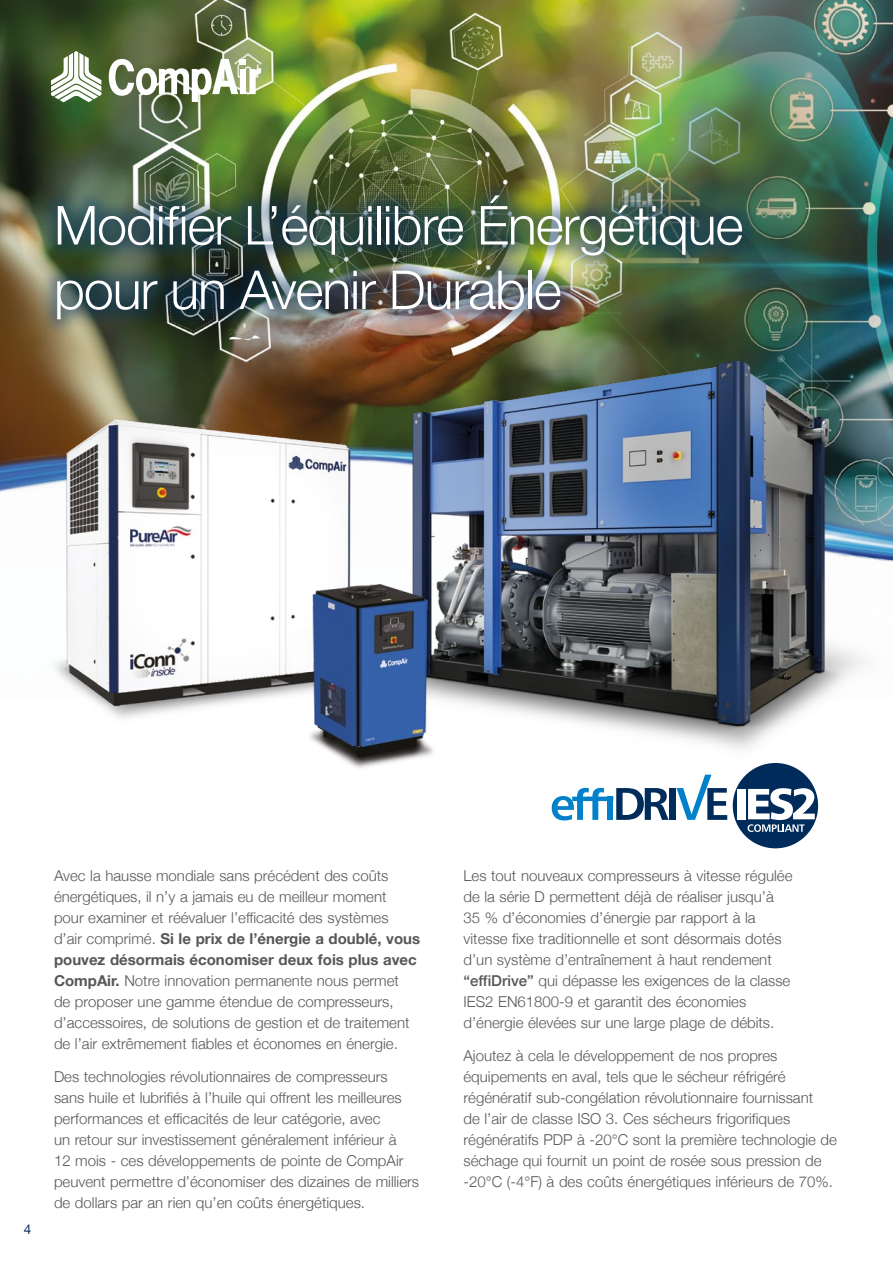
<style>
.page{position:relative;width:893px;height:1263px;background:#fff}
.page>*{position:absolute;margin:0;border:0;box-sizing:border-box;transform-origin:0 0}
.t1{font:300 53.85px/64.5px "Helvetica Neue";letter-spacing:-.02em;color:#fff}
.t2{font:300 15px/21px "Helvetica Neue";color:#575756}
.t3{font:13.5px "Helvetica Neue";color:#002c5c}
.s1{font-weight:700}
.s2{font-weight:500}
</style>
<div class="page">
<img style="left:0;top:0;width:893px;height:437px">
<img style="left:0;top:441px;width:23px;height:51px">
<div style="left:37px;top:176px;width:725px;height:163px;background:#002c5c;opacity:.49"></div>
<svg style="left:109px;top:59px;width:152px;height:43px"></svg>
<svg style="left:51px;top:51px;width:50px;height:51px"></svg>
<svg style="left:552px;top:788px;width:117px;height:32px"></svg>
<div style="left:670px;top:788px;width:6px;height:32px;background:#002c5c"></div>
<svg style="left:676px;top:775px;width:51px;height:45px"></svg>
<div style="left:733px;top:763px;width:85px;height:85px;background:#002c5c;border-radius:50%"></div>
<div style="left:738px;top:789px;width:8px;height:30px;background:#fff"></div>
<svg style="left:748px;top:788px;width:67px;height:44px"></svg>
<img style="left:23px;top:413px;width:315px;height:306px">
<img style="left:338px;top:336px;width:555px;height:413px">
<img style="left:307px;top:584px;width:130px;height:184px">
<h1 class="t1" style="left:54px;top:189px;width:691px">Modifier L’équilibre Énergétique pour un Avenir Durable</h1>
<p class="t3" style="left:24px;top:1219px;width:9px">4</p>
<p class="t2" style="left:54px;top:864px;width:368px">Avec la hausse mondiale sans précédent des coûts énergétiques, il n’y a jamais eu de meilleur moment<br>pour examiner et réévaluer l’efficacité des systèmes d’air comprimé. <span class="s1">Si le prix de l’énergie a doublé, vous pouvez désormais économiser deux fois plus avec CompAir.</span> Notre innovation permanente nous permet<br>de proposer une gamme étendue de compresseurs, d’accessoires, de solutions de gestion et de traitement de l’air extrêmement fiables et économes en énergie.</p>
<p class="t2" style="left:54px;top:1065px;width:367px">Des technologies révolutionnaires de compresseurs sans huile et lubrifiés à l’huile qui offrent les meilleures performances et efficacités de leur catégorie, avec<br>un retour sur investissement généralement inférieur à<br>12 mois - ces développements de pointe de CompAir peuvent permettre d’économiser des dizaines de milliers de dollars par an rien qu’en coûts énergétiques.</p>
<p class="t2" style="left:463px;top:864px;width:330px">Les tout nouveaux compresseurs à vitesse régulée de la série D permettent déjà de réaliser jusqu’à 35 % d’économies d’énergie par rapport à la vitesse fixe traditionnelle et sont désormais dotés d’un système d’entraînement à haut rendement <span class="s2">“effiDrive”</span> qui dépasse les exigences de la classe IES2 EN61800-9 et garantit des économies d’énergie élevées sur une large plage de débits.</p>
<p class="t2" style="left:463px;top:1044px;width:375px">Ajoutez à cela le développement de nos propres équipements en aval, tels que le sécheur réfrigéré régénératif sub-congélation révolutionnaire fournissant<br>de l’air de classe ISO 3. Ces sécheurs frigorifiques régénératifs PDP à -20°C sont la première technologie de séchage qui fournit un point de rosée sous pression de -20°C (-4°F) à des coûts énergétiques inférieurs de 70%.</p>
</div>
